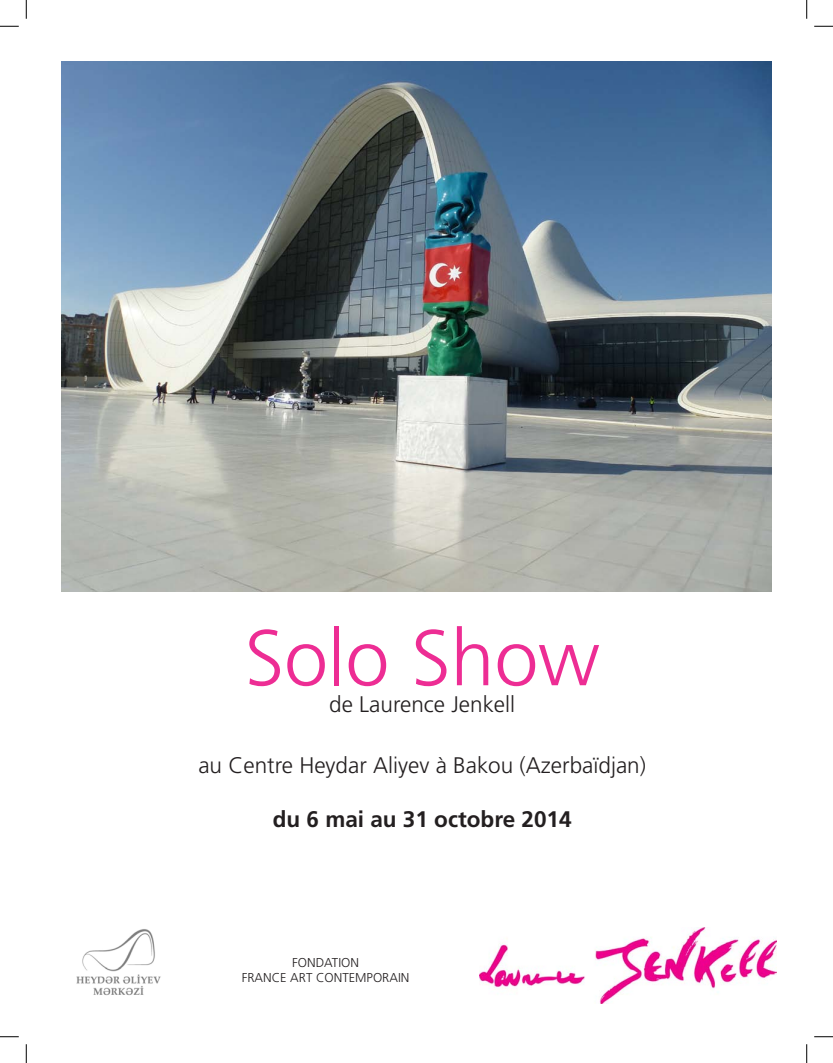
<style>
.page{position:relative;width:833px;height:1063px;background:#fff}
.page>*{position:absolute;margin:0;border:0;box-sizing:border-box;transform-origin:0 0}
.t1{font:300 78.75px "Frutiger";color:#ed2d94}
.t2{font:300 22.5px "Frutiger";color:#231f20}
.t3{font:700 22.5px "Frutiger";color:#231f20}
.t4{font:300 12.88px/15.4px "Frutiger";color:#231f20;text-align:center}
</style>
<div class="page">
<img style="left:62px;top:62px;width:708px;height:529px">
<img style="left:479px;top:927px;width:296px;height:76px">
<img style="left:76px;top:929px;width:85px;height:67px">
<svg style="left:0;top:25px;width:19px;height:2px"></svg>
<svg style="left:814px;top:25px;width:18px;height:2px"></svg>
<svg style="left:0;top:1036px;width:19px;height:1px"></svg>
<svg style="left:814px;top:1036px;width:18px;height:1px"></svg>
<svg style="left:25px;top:0;width:2px;height:19px"></svg>
<svg style="left:25px;top:1044px;width:2px;height:18px"></svg>
<svg style="left:806px;top:0;width:1px;height:19px"></svg>
<svg style="left:806px;top:1044px;width:1px;height:18px"></svg>
<h1 class="t1" style="left:244px;top:613px;width:356px">Solo Show</h1>
<p class="t2" style="left:329px;top:691px;width:187px">de Laurence Jenkell</p>
<p class="t2" style="left:198px;top:752px;width:449px">au Centre Heydar Aliyev à Bakou (Azerbaïdjan)</p>
<p class="t3" style="left:272px;top:806px;width:300px">du 6 mai au 31 octobre 2014</p>
<p class="t4" style="left:242px;top:954px;width:169px">FONDATION<br>FRANCE ART CONTEMPORAIN</p>
</div>
